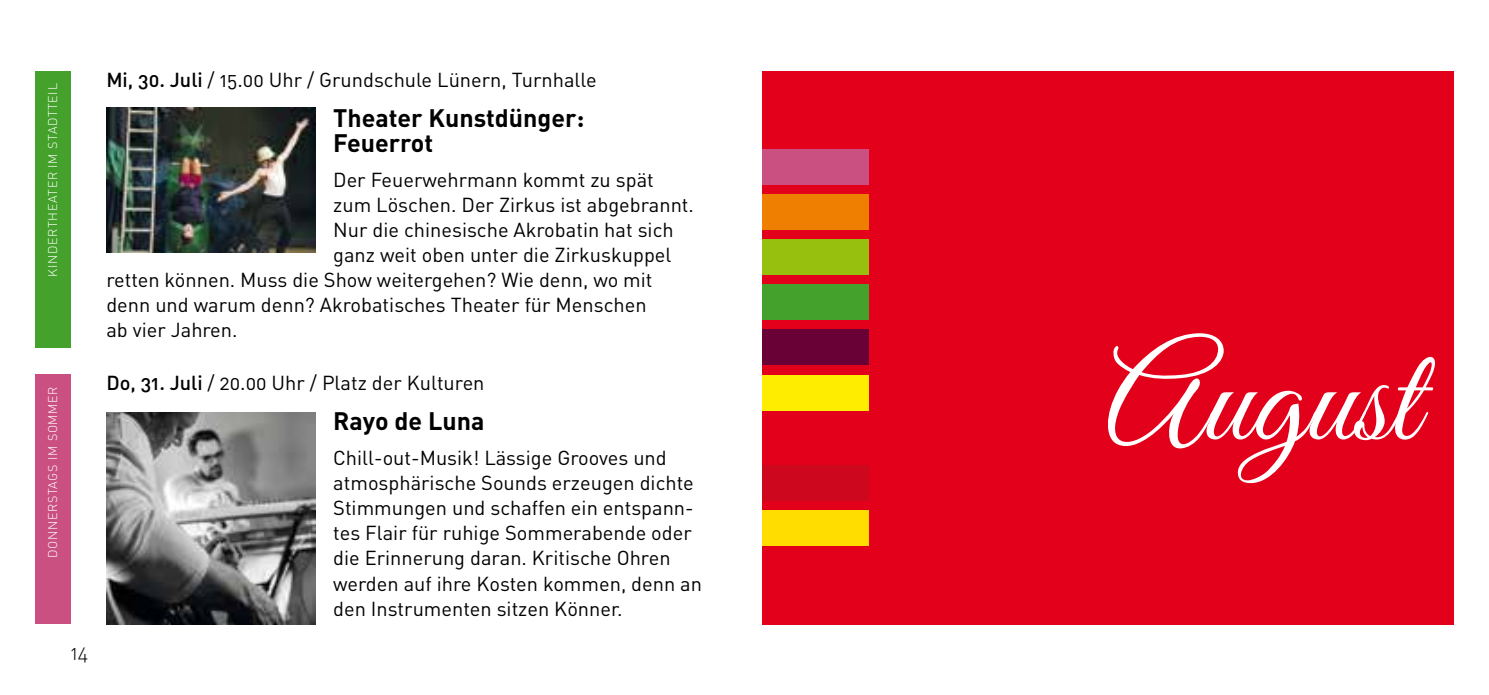
<style>
.page{position:relative;width:1489px;height:695px;background:#fff}
.page>*{position:absolute;margin:0;border:0;box-sizing:border-box;transform-origin:0 0}
.t1{font:137.5px "Great Vibes";color:#fff}
.t2{font:25px/25px "DIN Bold Alternate";color:#000}
.t3{font:20px/25px "DIN";color:#000}
.t4{font:20px "DIN Regular Alternate";color:#000}
.t5{font:20px "DIN Light Alternate";color:#000}
.t6{font:12.5px "DIN Light Alternate";letter-spacing:.05em;color:#fff}
.s1{font-family:"DIN Medium Alternate"}
</style>
<div class="page">
<div style="left:35px;top:71px;width:36px;height:276px;background:#44a12b"></div>
<img style="left:106px;top:107px;width:209px;height:146px">
<img style="left:106px;top:412px;width:209px;height:212px">
<div style="left:35px;top:374px;width:36px;height:250px;background:#c95081"></div>
<div style="left:762px;top:71px;width:691px;height:553px;background:#e2001a"></div>
<div style="left:762px;top:149px;width:106px;height:35px;background:#c95081"></div>
<div style="left:762px;top:194px;width:106px;height:35px;background:#ee7f00"></div>
<div style="left:762px;top:239px;width:106px;height:36px;background:#97bf0d"></div>
<div style="left:762px;top:284px;width:106px;height:36px;background:#44a12b"></div>
<div style="left:762px;top:330px;width:106px;height:35px;background:#690036"></div>
<div style="left:762px;top:375px;width:106px;height:35px;background:#ffed00"></div>
<div style="left:762px;top:465px;width:106px;height:35px;background:#cd071e"></div>
<div style="left:762px;top:510px;width:106px;height:36px;background:#fd0"></div>
<p class="t6" style="left:45px;top:277px;width:195px;rotate:-90deg">KINDERTHEATER IM STADTTEIL</p>
<p class="t6" style="left:45px;top:557px;width:173px;rotate:-90deg">DONNERSTAGS IM SOMMER</p>
<p class="t5" style="left:71px;top:640px;width:19px">14</p>
<p class="t4" style="left:106px;top:68px;width:491px"><span class="s1">Mi, 30. Juli</span> / 15.00 Uhr / Grundschule Lünern, Turnhalle</p>
<p class="t2" style="left:333px;top:106px;width:253px">Theater Kunstdünger:<br>Feuerrot</p>
<p class="t3" style="left:333px;top:167px;width:322px">Der Feuerwehrmann kommt zu spät</p>
<p class="t3" style="left:333px;top:192px;width:362px">zum Löschen. Der Zirkus ist abgebrannt.</p>
<p class="t3" style="left:333px;top:217px;width:342px">Nur die chinesische Akrobatin hat sich</p>
<p class="t3" style="left:333px;top:242px;width:340px">ganz weit oben unter die Zirkuskuppel</p>
<p class="t3" style="left:106px;top:267px;width:547px">retten können. Muss die Show weitergehen? Wie denn, wo mit</p>
<p class="t3" style="left:106px;top:292px;width:541px">denn und warum denn? Akrobatisches Theater für Menschen</p>
<p class="t3" style="left:106px;top:317px;width:133px">ab vier Jahren.</p>
<p class="t4" style="left:106px;top:371px;width:379px"><span class="s1">Do, 31. Juli</span> / 20.00 Uhr / Platz der Kulturen</p>
<p class="t2" style="left:333px;top:409px;width:153px">Rayo de Luna</p>
<p class="t3" style="left:333px;top:445px;width:370px">Chill-out-Musik! Lässige Grooves und atmosphärische Sounds erzeugen dichte Stimmungen und schaffen ein entspann&shy;tes Flair für ruhige Sommerabende oder die Erinnerung daran. Kritische Ohren werden auf ihre Kosten kommen, denn an den Instrumenten sitzen Könner.</p>
<h1 class="t1" style="left:1105px;top:322px;width:314px">August</h1>
</div>
